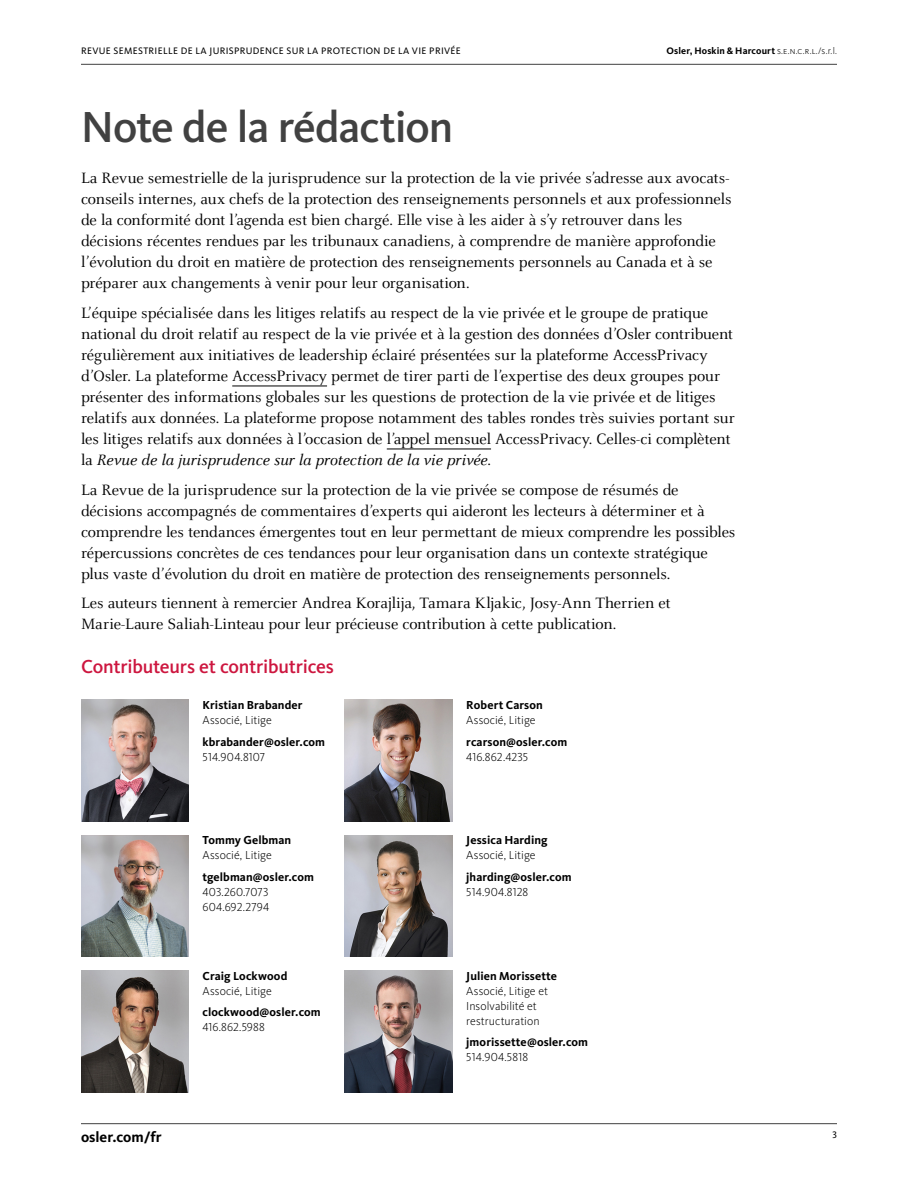
<style>
.page{position:relative;width:918px;height:1188px;background:#fff}
.page>*{position:absolute;margin:0;border:0;box-sizing:border-box;transform-origin:0 0}
.t1{font:500 45px "Kievit Pro";letter-spacing:-.025em;color:#414141}
.t2{font:500 19.5px "Kievit Pro";letter-spacing:-.01em;color:#cd163f}
.B1{font:16.5px/21px "Celeste OT";letter-spacing:-.01em;color:#000}
.t3{font:700 15px "Kievit Pro";color:#000}
.Authors_Bios{font:700 12px/15px "Kievit Pro";letter-spacing:.005em;color:#000}
.Authors_Bios-2{font:300 12px/15px "Kievit Pro";color:#000}
.t4{font:9.75px "Kievit Pro";letter-spacing:.035em;color:#000}
.t5{font:700 9.75px "Kievit Pro";letter-spacing:.015em;color:#000}
.s1{font-weight:300}
.s2{font-style:italic}
.s3{font-weight:700}
</style>
<div class="page">
<hr style="left:81px;top:1123px;width:756px;height:1px;background:#414141">
<hr style="left:81px;top:64px;width:756px;height:1px;background:#414141">
<hr style="left:232px;top:386px;width:95px;height:1px;background:#000">
<hr style="left:387px;top:449px;width:104px;height:1px;background:#000">
<img style="left:81px;top:700px;width:108px;height:122px">
<img style="left:345px;top:700px;width:108px;height:122px">
<img style="left:81px;top:835px;width:108px;height:122px">
<img style="left:345px;top:835px;width:108px;height:122px">
<img style="left:81px;top:970px;width:108px;height:122px">
<img style="left:345px;top:970px;width:108px;height:122px">
<p class="t4" style="left:81px;top:45px;width:381px">REVUE SEMESTRIELLE DE LA JURISPRUDENCE SUR LA PROTECTION DE LA VIE PRIVÉE</p>
<p class="t5" style="left:666px;top:45px;width:172px">Osler, Hoskin &amp; Harcourt <span class="s1">s.e.n.c.r.l./s.r.l.</span></p>
<h1 class="t1" style="left:81px;top:100px;width:374px">Note de la rédaction</h1>
<p class="B1" style="left:81px;top:168px;width:652px">La Revue semestrielle de la jurisprudence sur la protection de la vie privée s’adresse aux avocats&shy;conseils internes, aux chefs de la protection des renseignements personnels et aux professionnels de la conformité dont l’agenda est bien chargé. Elle vise à les aider à s’y retrouver dans les décisions récentes rendues par les tribunaux canadiens, à comprendre de manière approfondie l’évolution du droit en matière de protection des renseignements personnels au Canada et à se préparer aux changements à venir pour leur organisation.</p>
<p class="B1" style="left:81px;top:302px;width:655px">L’équipe spécialisée dans les litiges relatifs au respect de la vie privée et le groupe de pratique national du droit relatif au respect de la vie privée et à la gestion des données d’Osler contribuent régulièrement aux initiatives de leadership éclairé présentées sur la plateforme AccessPrivacy d’Osler. La plateforme AccessPrivacy permet de tirer parti de l’expertise des deux groupes pour présenter des informations globales sur les questions de protection de la vie privée et de litiges relatifs aux données. La plateforme propose notamment des tables rondes très suivies portant sur les litiges relatifs aux données à l’occasion de l’appel mensuel AccessPrivacy. Celles-ci complètent la <span class="s2">Revue de la jurisprudence sur la protection de la vie privée</span>.</p>
<p class="B1" style="left:81px;top:479px;width:656px">La Revue de la jurisprudence sur la protection de la vie privée se compose de résumés de décisions accompagnés de commentaires d’experts qui aideront les lecteurs à déterminer et à comprendre les tendances émergentes tout en leur permettant de mieux comprendre les possibles répercussions concrètes de ces tendances pour leur organisation dans un contexte stratégique plus vaste d’évolution du droit en matière de protection des renseignements personnels.</p>
<p class="B1" style="left:81px;top:593px;width:591px">Les auteurs tiennent à remercier Andrea Korajlija, Tamara Kljakic, Josy-Ann Therrien et<br>Marie‑Laure Saliah-Linteau pour leur précieuse contribution à cette publication.</p>
<p class="t2" style="left:81px;top:654px;width:254px">Contributeurs et contributrices</p>
<p class="Authors_Bios" style="left:202px;top:697px;width:102px">Kristian Brabander<br><span class="s1">Associé, Litige</span></p>
<p class="Authors_Bios" style="left:202px;top:734px;width:124px">kbrabander@osler.com<br><span class="s1">514.904.8107</span></p>
<p class="Authors_Bios-2" style="left:466px;top:697px;width:78px"><span class="s3">Robert Carson<br></span>Associé, Litige</p>
<p class="Authors_Bios" style="left:466px;top:734px;width:103px">rcarson@osler.com<br><span class="s1">416.862.4235</span></p>
<p class="t3" style="left:81px;top:1128px;width:82px">osler.com/fr</p>
<p class="Authors_Bios-2" style="left:202px;top:833px;width:90px"><span class="s3">Tommy Gelbman<br></span>Associé, Litige</p>
<p class="Authors_Bios-2" style="left:202px;top:869px;width:113px"><span class="s3">tgelbman@osler.com<br></span>403.260.7073<br>604.692.2794</p>
<p class="Authors_Bios-2" style="left:202px;top:968px;width:86px"><span class="s3">Craig Lockwood<br></span>Associé, Litige</p>
<p class="Authors_Bios" style="left:202px;top:1005px;width:120px">clockwood@osler.com<br><span class="s1">416.862.5988</span></p>
<p class="Authors_Bios" style="left:466px;top:833px;width:83px">Jessica Harding<br><span class="s1">Associé, Litige</span></p>
<p class="Authors_Bios" style="left:466px;top:869px;width:107px">jharding@osler.com<br><span class="s1">514.904.8128</span></p>
<p class="Authors_Bios-2" style="left:466px;top:968px;width:92px"><span class="s3">Julien Morissette<br></span>Associé, Litige et<br>Insolvabilité et restructuration</p>
<p class="Authors_Bios" style="left:466px;top:1035px;width:123px">jmorissette@osler.com<br><span class="s1">514.904.5818</span></p>
<p class="t4" style="left:832px;top:1129px;width:6px">3</p>
</div>
